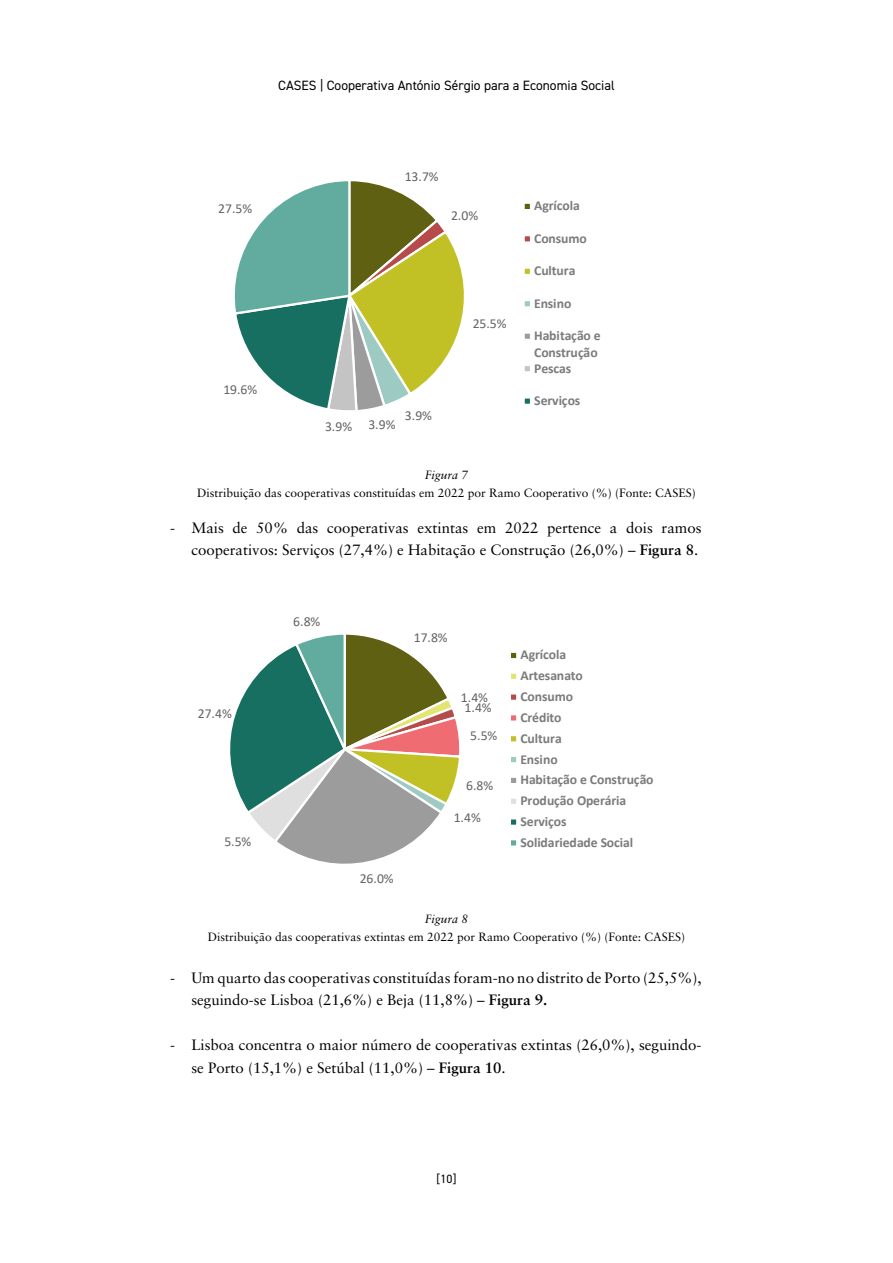
<style>
.page{position:relative;width:893px;height:1263px;background:#fff}
.page>*{position:absolute;margin:0;border:0;box-sizing:border-box;transform-origin:0 0}
.t1{font:15px/22.5px "Sabon LT Pro";color:#000}
.t2{font:700 13.65px/20.9px "Calibri";letter-spacing:-.01em;color:#7b7b7b}
.t3{font:13.65px/10.6px "Calibri";letter-spacing:-.005em;color:#646363}
.t4{font:13.5px "DIN2014";color:#000}
.t5{font:12px "Sabon LT Pro";color:#000}
.t6{font:italic 12px "Sabon LT Pro";color:#000}
.t7{font:12px "DIN2014";color:#000}
.s1{font-weight:700}
</style>
<div class="page">
<svg style="left:234px;top:181px;width:230px;height:230px"></svg>
<div style="left:524px;top:203px;width:7px;height:7px;background:#606013"></div>
<div style="left:522px;top:202px;width:10px;height:9px;border:2px solid #fff"></div>
<div style="left:524px;top:235px;width:7px;height:8px;background:#b54b4b"></div>
<div style="left:522px;top:234px;width:10px;height:10px;border:2px solid #fff"></div>
<div style="left:524px;top:268px;width:7px;height:7px;background:#c1c125"></div>
<div style="left:522px;top:266px;width:10px;height:10px;border:2px solid #fff"></div>
<div style="left:524px;top:300px;width:7px;height:7px;background:#9dcbc4"></div>
<div style="left:522px;top:299px;width:10px;height:10px;border:2px solid #fff"></div>
<div style="left:524px;top:332px;width:7px;height:8px;background:#9d9c9c"></div>
<div style="left:522px;top:331px;width:10px;height:10px;border:2px solid #fff"></div>
<div style="left:524px;top:365px;width:7px;height:7px;background:#c4c4c4"></div>
<div style="left:522px;top:364px;width:10px;height:9px;border:2px solid #fff"></div>
<div style="left:524px;top:397px;width:7px;height:8px;background:#176f62"></div>
<div style="left:522px;top:396px;width:10px;height:10px;border:2px solid #fff"></div>
<svg style="left:230px;top:634px;width:230px;height:230px"></svg>
<div style="left:510px;top:652px;width:7px;height:7px;background:#606013"></div>
<div style="left:509px;top:651px;width:9px;height:9px;border:2px solid #fff"></div>
<div style="left:510px;top:673px;width:7px;height:7px;background:#e4e472"></div>
<div style="left:509px;top:671px;width:9px;height:10px;border:2px solid #fff"></div>
<div style="left:510px;top:693px;width:7px;height:8px;background:#b54b4b"></div>
<div style="left:509px;top:692px;width:9px;height:10px;border:2px solid #fff"></div>
<div style="left:510px;top:714px;width:7px;height:8px;background:#ee6c72"></div>
<div style="left:509px;top:713px;width:9px;height:10px;border:2px solid #fff"></div>
<div style="left:510px;top:735px;width:7px;height:7px;background:#c1c125"></div>
<div style="left:509px;top:734px;width:9px;height:10px;border:2px solid #fff"></div>
<div style="left:510px;top:756px;width:7px;height:7px;background:#9dcbc4"></div>
<div style="left:509px;top:755px;width:9px;height:9px;border:2px solid #fff"></div>
<div style="left:510px;top:777px;width:7px;height:7px;background:#9d9c9c"></div>
<div style="left:509px;top:776px;width:9px;height:9px;border:2px solid #fff"></div>
<div style="left:510px;top:797px;width:7px;height:8px;background:#dfdfdf"></div>
<div style="left:509px;top:796px;width:9px;height:10px;border:2px solid #fff"></div>
<div style="left:510px;top:818px;width:7px;height:8px;background:#176f62"></div>
<div style="left:509px;top:817px;width:9px;height:10px;border:2px solid #fff"></div>
<div style="left:510px;top:839px;width:7px;height:8px;background:#61ab9f"></div>
<div style="left:509px;top:838px;width:9px;height:10px;border:2px solid #fff"></div>
<p class="t4" style="left:278px;top:77px;width:338px">CASES | Cooperativa António Sérgio para a Economia Social</p>
<p class="t3" style="left:405px;top:171px;width:35px">13.7%</p>
<p class="t3" style="left:218px;top:203px;width:35px">27.5%</p>
<p class="t2" style="left:534px;top:195px;width:47px">Agrícola</p>
<p class="t2" style="left:534px;top:228px;width:54px">Consumo</p>
<p class="t2" style="left:534px;top:260px;width:43px">Cultura</p>
<p class="t2" style="left:534px;top:293px;width:39px">Ensino</p>
<p class="t2" style="left:534px;top:327px;width:68px;line-height:16.2px">Habitação e<br>Construção<br>Pescas</p>
<p class="t2" style="left:534px;top:390px;width:48px">Serviços</p>
<p class="t3" style="left:451px;top:210px;width:29px">2.0%</p>
<p class="t3" style="left:473px;top:318px;width:35px">25.5%</p>
<p class="t3" style="left:223px;top:384px;width:35px">19.6%</p>
<p class="t3" style="left:325px;top:420px;width:72px">3.9% 3.9%</p>
<p class="t3" style="left:405px;top:410px;width:29px">3.9%</p>
<p class="t6" style="left:425px;top:467px;width:45px">Figura 7</p>
<p class="t5" style="left:197px;top:485px;width:500px">Distribuição das cooperativas constituídas em 2022 por Ramo Cooperativo (%) (Fonte: CASES)</p>
<p class="t1" style="left:170px;top:516px;width:533px;text-align:right">- Mais de 50% das cooperativas extintas em 2022 pertence a dois ramos cooperativos: Serviços (27,4%) e Habitação e Construção (26,0%) – <span class="s1">Figura 8</span>.</p>
<p class="t3" style="left:198px;top:707px;width:35px">27.4%</p>
<p class="t3" style="left:224px;top:836px;width:29px">5.5%</p>
<p class="t3" style="left:293px;top:616px;width:29px">6.8%</p>
<p class="t3" style="left:360px;top:873px;width:35px">26.0%</p>
<p class="t3" style="left:414px;top:631px;width:35px">17.8%</p>
<p class="t3" style="left:461px;top:691px;width:32px">1.4%<br>1.4%</p>
<p class="t3" style="left:470px;top:730px;width:29px">5.5%</p>
<p class="t3" style="left:466px;top:780px;width:29px">6.8%</p>
<p class="t3" style="left:454px;top:811px;width:29px">1.4%</p>
<p class="t2" style="left:520px;top:644px;width:135px">Agrícola<br>Artesanato<br>Consumo<br>Crédito<br>Cultura<br>Ensino<br>Habitação e Construção<br>Produção Operária<br>Serviços<br>Solidariedade Social</p>
<p class="t6" style="left:425px;top:911px;width:45px">Figura 8</p>
<p class="t5" style="left:208px;top:929px;width:479px">Distribuição das cooperativas extintas em 2022 por Ramo Cooperativo (%) (Fonte: CASES)</p>
<p class="t1" style="left:191px;top:966px;width:512px;text-indent:-21px">- Um quarto das cooperativas constituídas foram-no no distrito de Porto (25,5%), seguindo-se Lisboa (21,6%) e Beja (11,8%) – <span class="s1">Figura 9.</span></p>
<p class="t1" style="left:191px;top:1033px;width:512px;text-indent:-21px">- Lisboa concentra o maior número de cooperativas extintas (26,0%), seguindo&shy;se Porto (15,1%) e Setúbal (11,0%) – <span class="s1">Figura 10</span>.</p>
<p class="t7" style="left:436px;top:1171px;width:22px">[10]</p>
</div>
